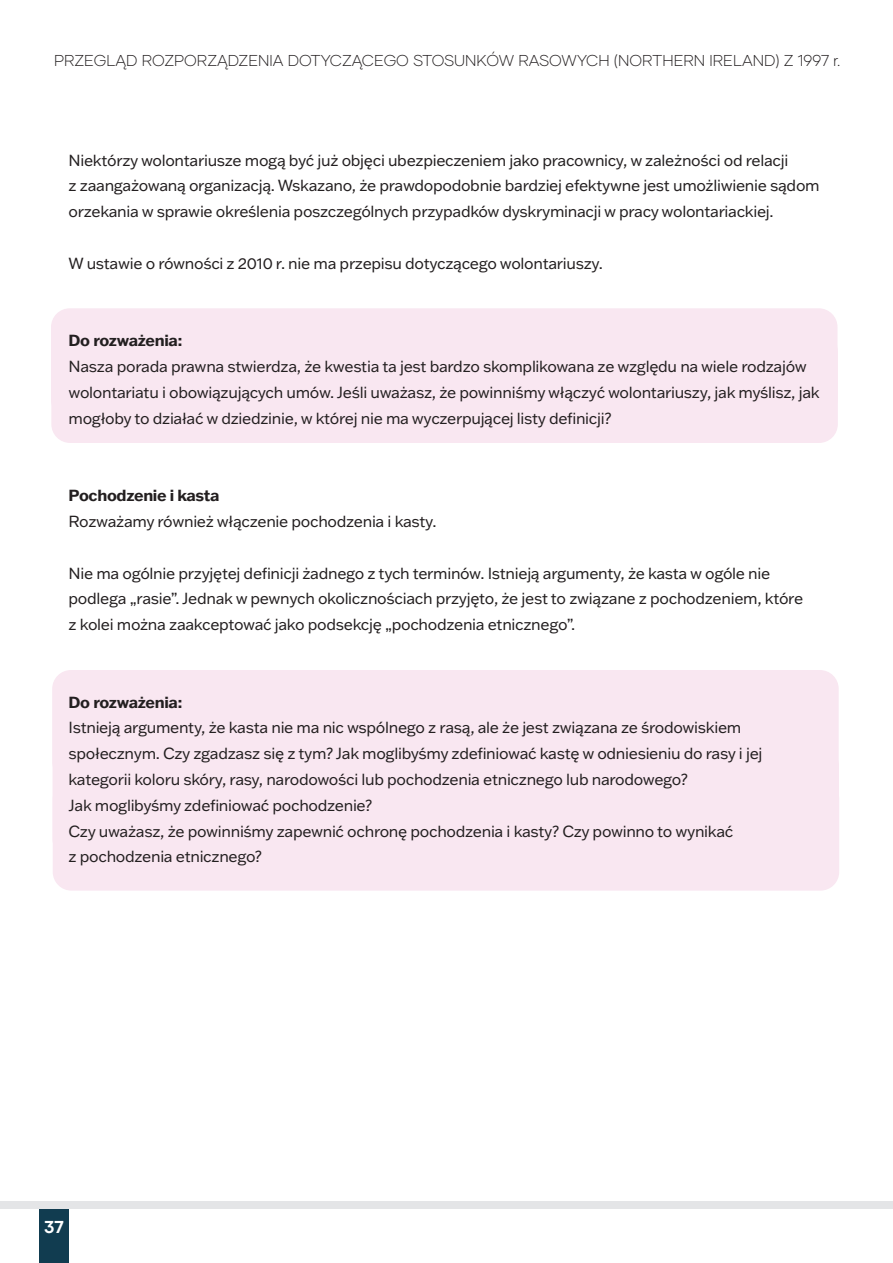
<style>
.page{position:relative;width:893px;height:1263px;background:#fff}
.page>*{position:absolute;margin:0;border:0;box-sizing:border-box;transform-origin:0 0}
.t1{font:700 17.25px "Gilmer";color:#fff}
.t2{font:15.75px/25.8px "Franklin Gothic ATF";letter-spacing:-.02em;color:#231f20}
.t3{font:300 15.75px "Gilmer";color:#231f20}
.t4{font:700 15.75px "Franklin Gothic ATF";letter-spacing:-.02em;color:#231f20}
</style>
<div class="page">
<div style="left:52px;top:309px;width:785px;height:109px;background:#f9e7f1;border-radius:18px"></div>
<div style="left:51px;top:308px;width:786px;height:111px;border:2px solid #f9e7f1;border-radius:18px"></div>
<div style="left:52px;top:333px;width:785px;height:109px;background:#f9e7f1;border-radius:18px"></div>
<div style="left:51px;top:333px;width:787px;height:110px;border:2px solid #f9e7f1;border-radius:18px"></div>
<div style="left:53px;top:781px;width:785px;height:109px;background:#f9e7f1;border-radius:18px"></div>
<div style="left:53px;top:780px;width:786px;height:111px;border:2px solid #f9e7f1;border-radius:18px"></div>
<div style="left:53px;top:671px;width:785px;height:108px;background:#f9e7f1;border-radius:18px"></div>
<div style="left:52px;top:670px;width:787px;height:110px;border:2px solid #f9e7f1;border-radius:18px"></div>
<div style="left:53px;top:748px;width:785px;height:109px;background:#f9e7f1;border-radius:18px"></div>
<div style="left:53px;top:747px;width:786px;height:111px;border:2px solid #f9e7f1;border-radius:18px"></div>
<div style="left:39px;top:1209px;width:30px;height:54px;background:#113c50"></div>
<div style="left:0;top:1202px;width:893px;height:7px;background:#e4e5e7"></div>
<p class="t3" style="left:54px;top:51px;width:786px">PRZEGLĄD ROZPORZĄDZENIA DOTYCZĄCEGO STOSUNKÓW RASOWYCH (NORTHERN IRELAND) Z 1997 r.</p>
<p class="t2" style="left:69px;top:147px;width:753px">Niektórzy wolontariusze mogą być już objęci ubezpieczeniem jako pracownicy, w zależności od relacji<br>z zaangażowaną organizacją. Wskazano, że prawdopodobnie bardziej efektywne jest umożliwienie sądom orzekania w sprawie określenia poszczególnych przypadków dyskryminacji w pracy wolontariackiej.</p>
<p class="t2" style="left:69px;top:250px;width:536px">W ustawie o równości z 2010 r. nie ma przepisu dotyczącego wolontariuszy.</p>
<p class="t4" style="left:69px;top:330px;width:115px">Do rozważenia:</p>
<p class="t2" style="left:69px;top:353px;width:753px">Nasza porada prawna stwierdza, że kwestia ta jest bardzo skomplikowana ze względu na wiele rodzajów wolontariatu i obowiązujących umów. Jeśli uważasz, że powinniśmy włączyć wolontariuszy, jak myślisz, jak mogłoby to działać w dziedzinie, w której nie ma wyczerpującej listy definicji?</p>
<p class="t4" style="left:69px;top:485px;width:153px">Pochodzenie i kasta</p>
<p class="t2" style="left:69px;top:508px;width:370px">Rozważamy również włączenie pochodzenia i kasty.</p>
<p class="t2" style="left:69px;top:559px;width:736px">Nie ma ogólnie przyjętej definicji żadnego z tych terminów. Istnieją argumenty, że kasta w ogóle nie podlega „rasie”. Jednak w pewnych okolicznościach przyjęto, że jest to związane z pochodzeniem, które z kolei można zaakceptować jako podsekcję „pochodzenia etnicznego”.</p>
<p class="t4" style="left:69px;top:691px;width:115px">Do rozważenia:</p>
<p class="t2" style="left:69px;top:714px;width:695px">Istnieją argumenty, że kasta nie ma nic wspólnego z rasą, ale że jest związana ze środowiskiem społecznym. Czy zgadzasz się z tym? Jak moglibyśmy zdefiniować kastę w odniesieniu do rasy i jej kategorii koloru skóry, rasy, narodowości lub pochodzenia etnicznego lub narodowego?</p>
<p class="t2" style="left:69px;top:792px;width:305px">Jak moglibyśmy zdefiniować pochodzenie?</p>
<p class="t2" style="left:69px;top:817px;width:666px">Czy uważasz, że powinniśmy zapewnić ochronę pochodzenia i kasty? Czy powinno to wynikać z pochodzenia etnicznego?</p>
<p class="t1" style="left:44px;top:1216px;width:21px">37</p>
</div>
